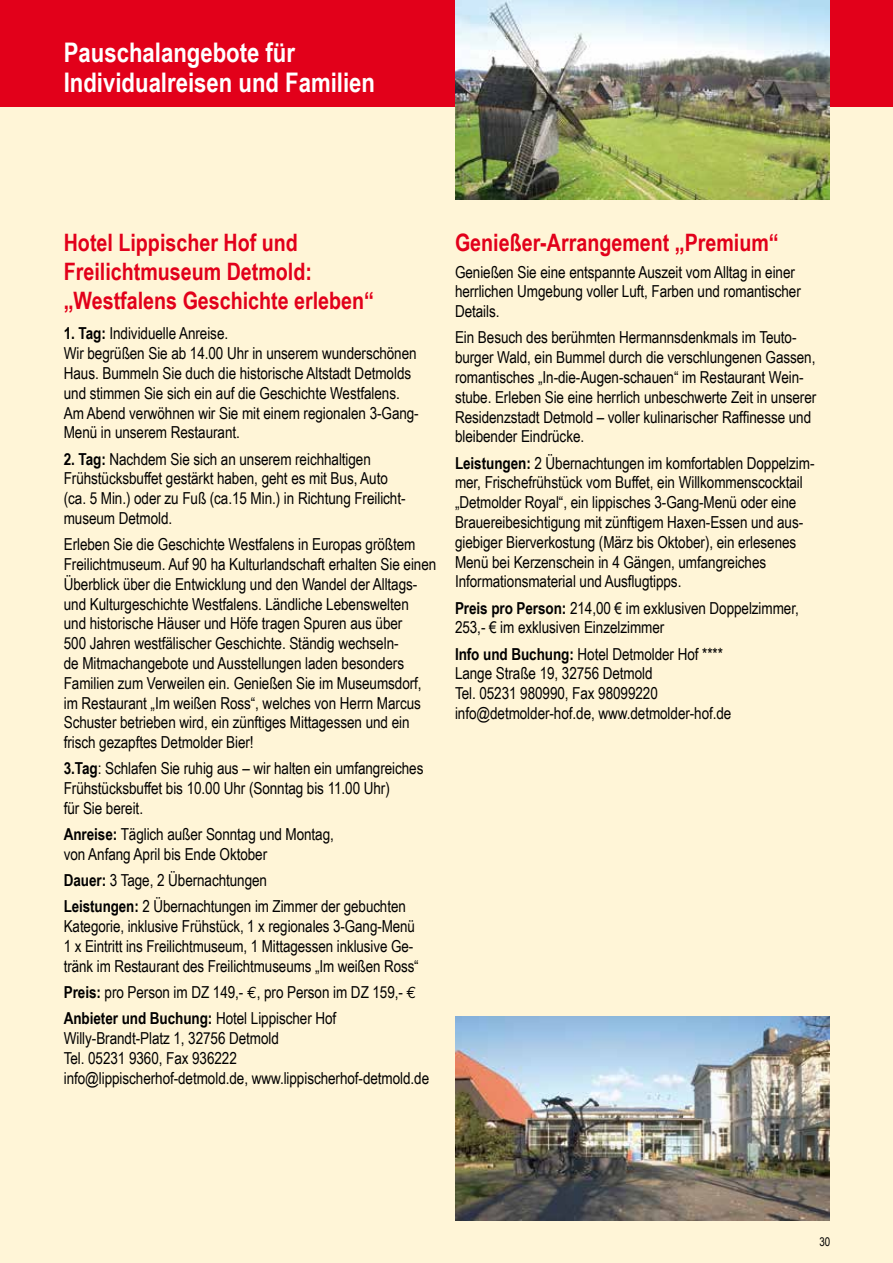
<style>
.page{position:relative;width:893px;height:1263px;background:#fff5d7}
.page>*{position:absolute;margin:0;border:0;box-sizing:border-box;transform-origin:0 0}
.t1{font:700 27px/30px "Arial Narrow";color:#fff}
.t2{font:700 24px/28.8px "Arial Narrow";color:#e2001a}
.t3{font:16.5px/19.8px "Arial Narrow";letter-spacing:-.005em;color:#000}
.t4{font:12px "Arial Narrow";color:#000}
.s1{font-weight:700}
.s2{font-family:"Euro Mono";font-size:16.35px}
</style>
<div class="page">
<div style="left:0;top:0;width:893px;height:106px;background:#e2001a"></div>
<img style="left:455px;top:0;width:374px;height:200px">
<img style="left:455px;top:1016px;width:374px;height:204px">
<h1 class="t1" style="left:64px;top:36px;width:313px">Pauschalangebote für<br>Individualreisen und Familien</h1>
<h2 class="t2" style="left:64px;top:227px;width:312px">Hotel Lippischer Hof und<br>Freilichtmuseum Detmold: „Westfalens Geschichte erleben“</h2>
<p class="t3" style="left:64px;top:323px;width:357px"><span class="s1">1. Tag:</span> Individuelle Anreise.<br>Wir begrüßen Sie ab 14.00 Uhr in unserem wunderschönen Haus. Bummeln Sie duch die historische Altstadt Detmolds und stimmen Sie sich ein auf die Geschichte Westfalens.<br>Am Abend verwöhnen wir Sie mit einem regionalen 3-Gang-Menü in unserem Restaurant.</p>
<p class="t3" style="left:64px;top:448px;width:343px"><span class="s1">2. Tag:</span> Nachdem Sie sich an unserem reichhaltigen Frühstücksbuffet gestärkt haben, geht es mit Bus, Auto (ca. 5 Min.) oder zu Fuß (ca.15 Min.) in Richtung Freilicht&shy;museum Detmold.</p>
<p class="t3" style="left:64px;top:534px;width:374px">Erleben Sie die Geschichte Westfalens in Europas größtem Freilichtmuseum. Auf 90 ha Kulturlandschaft erhalten Sie einen Überblick über die Entwicklung und den Wandel der Alltags&shy;und Kulturgeschichte Westfalens. Ländliche Lebenswelten<br>und historische Häuser und Höfe tragen Spuren aus über<br>500 Jahren westfälischer Geschichte. Ständig wechseln-<br>de Mitmachangebote und Ausstellungen laden besonders Familien zum Verweilen ein. Genießen Sie im Museumsdorf, im Restaurant „Im weißen Ross“, welches von Herrn Marcus Schuster betrieben wird, ein zünftiges Mittagessen und ein frisch gezapftes Detmolder Bier!</p>
<p class="t3" style="left:64px;top:758px;width:361px"><span class="s1">3.Tag</span>: Schlafen Sie ruhig aus – wir halten ein umfangreiches<br>Frühstücksbuffet bis 10.00 Uhr (Sonntag bis 11.00 Uhr)<br>für Sie bereit.</p>
<p class="t3" style="left:64px;top:824px;width:272px"><span class="s1">Anreise:</span> Täglich außer Sonntag und Montag, von Anfang April bis Ende Oktober</p>
<p class="t3" style="left:64px;top:867px;width:344px;line-height:26.1px"><span class="s1">Dauer:</span> 3 Tage, 2 Übernachtungen<br><span class="s1">Leistungen:</span> 2 Übernachtungen im Zimmer der gebuchten</p>
<p class="t3" style="left:64px;top:916px;width:356px">Kategorie, inklusive Frühstück, 1 x regionales 3-Gang-Menü<br>1 x Eintritt ins Freilichtmuseum, 1 Mittagessen inklusive Ge&shy;tränk im Restaurant des Freilichtmuseums „Im weißen Ross“</p>
<p class="t3" style="left:64px;top:978px;width:354px;line-height:26.2px"><span class="s1">Preis:</span> pro Person im DZ 149,- <span class="s2">€</span>, pro Person im DZ 159,- <span class="s2">€<br></span><span class="s1">Anbieter und Buchung:</span> Hotel Lippischer Hof</p>
<p class="t3" style="left:64px;top:1027px;width:367px">Willy-Brandt-Platz 1, 32756 Detmold<br>Tel. 05231 9360, Fax 936222<br>info@lippischerhof-detmold.de, www.lippischerhof-detmold.de</p>
<h2 class="t2" style="left:455px;top:227px;width:325px">Genießer-Arrangement „Premium“</h2>
<p class="t3" style="left:455px;top:261px;width:347px">Genießen Sie eine entspannte Auszeit vom Alltag in einer herrlichen Umgebung voller Luft, Farben und romantischer<br>Details.</p>
<p class="t3" style="left:455px;top:327px;width:363px">Ein Besuch des berühmten Hermannsdenkmals im Teuto&shy;burger Wald, ein Bummel durch die verschlungenen Gassen, romantisches „In-die-Augen-schauen“ im Restaurant Wein&shy;stube. Erleben Sie eine herrlich unbeschwerte Zeit in unserer Residenzstadt Detmold – voller kulinarischer Raffinesse und bleibender Eindrücke.</p>
<p class="t3" style="left:455px;top:452px;width:361px"><span class="s1">Leistungen:</span> 2 Übernachtungen im komfortablen Doppelzim&shy;mer, Frischefrühstück vom Buffet, ein Willkommenscocktail „Detmolder Royal“, ein lippisches 3-Gang-Menü oder eine Brauereibesichtigung mit zünftigem Haxen-Essen und aus&shy;giebiger Bierverkostung (März bis Oktober), ein erlesenes Menü bei Kerzenschein in 4 Gängen, umfangreiches Informationsmaterial und Ausflugtipps.</p>
<p class="t3" style="left:455px;top:597px;width:345px"><span class="s1">Preis pro Person:</span> 214,00 € im exklusiven Doppelzimmer,<br>253,- € im exklusiven Einzelzimmer</p>
<p class="t3" style="left:455px;top:643px;width:278px"><span class="s1">Info und Buchung:</span> Hotel Detmolder Hof **** Lange Straße 19, 32756 Detmold<br>Tel. 05231 980990, Fax 98099220 info@detmolder-hof.de, www.detmolder-hof.de</p>
<p class="t4" style="left:819px;top:1233px;width:12px">30</p>
</div>
